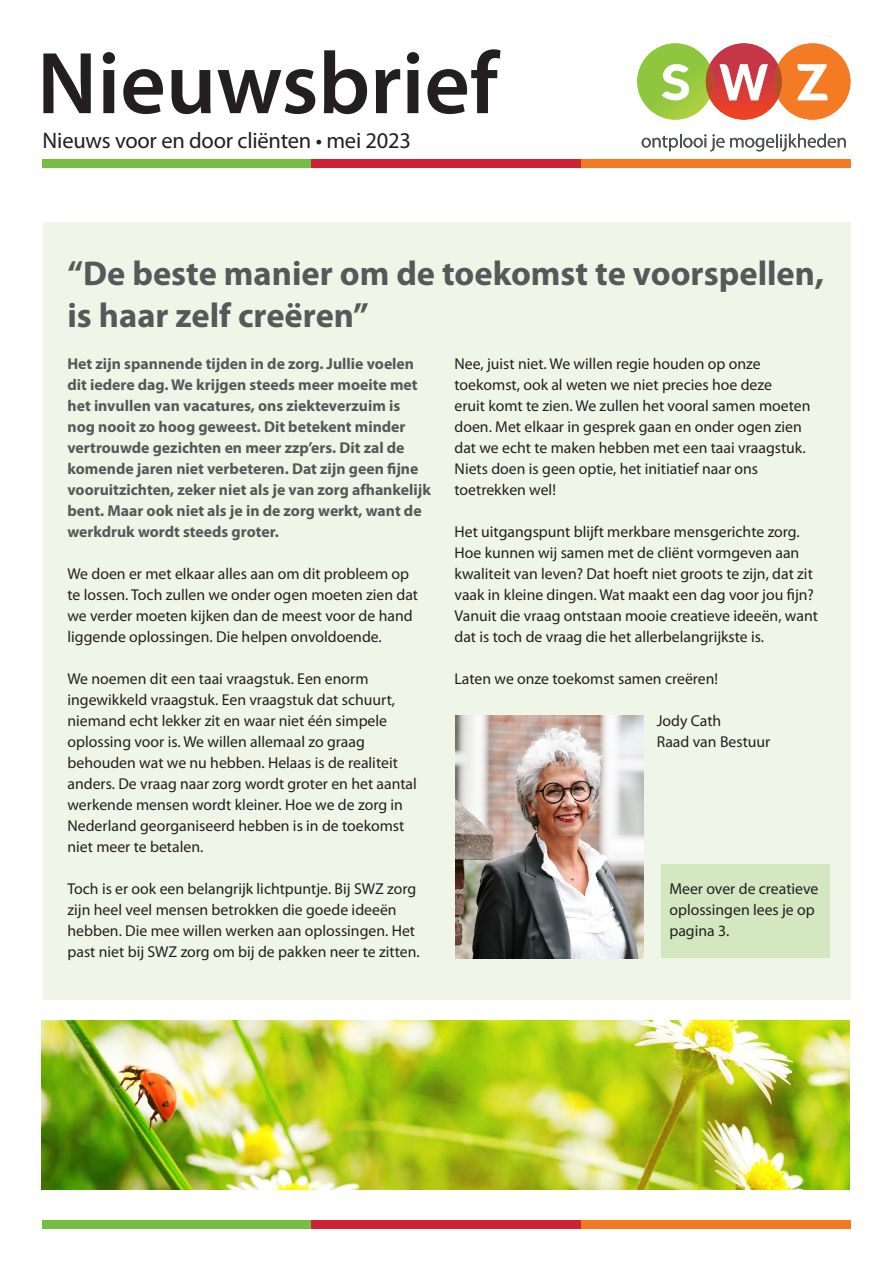
<style>
.page{position:relative;width:893px;height:1263px;background:#fff}
.page>*{position:absolute;margin:0;border:0;box-sizing:border-box;transform-origin:0 0}
.t1{font:600 88.5px "Myriad Pro";color:#231f20}
.KOP{font:700 34.5px "Myriad Pro";color:#57585a}
.t2{font:22.5px "Myriad Pro";letter-spacing:-.01em;color:#231f20}
.BODY{font:15.75px/21px "Myriad Pro";color:#231f20}
.INTRO_80{font:700 15.75px/21px "Myriad Pro";color:#57585a}
</style>
<div class="page">
<svg style="left:637px;top:43px;width:213px;height:77px"></svg>
<svg style="left:774px;top:65px;width:8px;height:33px"></svg>
<svg style="left:642px;top:134px;width:82px;height:17px"></svg>
<svg style="left:730px;top:134px;width:116px;height:17px"></svg>
<div style="left:43px;top:159px;width:269px;height:9px;background:#74bf43"></div>
<div style="left:312px;top:159px;width:269px;height:9px;background:#cf2233"></div>
<div style="left:581px;top:159px;width:269px;height:9px;background:#f47921"></div>
<div style="left:43px;top:1220px;width:269px;height:9px;background:#74bf43"></div>
<div style="left:312px;top:1220px;width:269px;height:9px;background:#cf2233"></div>
<div style="left:581px;top:1220px;width:269px;height:9px;background:#f47921"></div>
<div style="left:43px;top:222px;width:807px;height:777px;background:#eff6e8"></div>
<img style="left:456px;top:716px;width:188px;height:243px">
<img style="left:42px;top:1020px;width:807px;height:169px">
<div style="left:662px;top:864px;width:168px;height:93px;background:#d3e8c0"></div>
<p class="t1" style="left:37px;top:27px;width:462px">Nieuwsbrief</p>
<p class="t2" style="left:43px;top:126px;width:370px">Nieuws voor en door cliënten • mei 2023</p>
<p class="KOP" style="left:68px;top:251px;width:758px">“De beste manier om de toekomst te voorspellen,</p>
<p class="KOP" style="left:68px;top:293px;width:303px">is haar zelf creëren”</p>
<p class="INTRO_80" style="left:68px;top:353px;width:365px">Het zijn spannende tijden in de zorg. Jullie voelen dit iedere dag. We krijgen steeds meer moeite met het invullen van vacatures, ons ziekteverzuim is nog nooit zo hoog geweest. Dit betekent minder vertrouwde gezichten en meer zzp’ers. Dit zal de komende jaren niet verbeteren. Dat zijn geen fijne vooruitzichten, zeker niet als je van zorg afhankelijk bent. Maar ook niet als je in de zorg werkt, want de werkdruk wordt steeds groter.</p>
<p class="BODY" style="left:68px;top:563px;width:352px">We doen er met elkaar alles aan om dit probleem op te lossen. Toch zullen we onder ogen moeten zien dat we verder moeten kijken dan de meest voor de hand liggende oplossingen. Die helpen onvoldoende.</p>
<p class="BODY" style="left:68px;top:668px;width:303px">We noemen dit een taai vraagstuk. Een enorm</p>
<p class="BODY" style="left:68px;top:689px;width:329px">ingewikkeld vraagstuk. Een vraagstuk dat schuurt,</p>
<p class="BODY" style="left:68px;top:710px;width:321px">niemand echt lekker zit en waar niet één simpele</p>
<p class="BODY" style="left:68px;top:731px;width:299px">oplossing voor is. We willen allemaal zo graag</p>
<p class="BODY" style="left:68px;top:752px;width:351px">behouden wat we nu hebben. Helaas is de realiteit anders. De vraag naar zorg wordt groter en het aantal werkende mensen wordt kleiner. Hoe we de zorg in Nederland georganiseerd hebben is in de toekomst</p>
<p class="BODY" style="left:68px;top:836px;width:137px">niet meer te betalen.</p>
<p class="BODY" style="left:68px;top:878px;width:350px">Toch is er ook een belangrijk lichtpuntje. Bij SWZ zorg zijn heel veel mensen betrokken die goede ideeën</p>
<p class="BODY" style="left:68px;top:920px;width:354px">hebben. Die mee willen werken aan oplossingen. Het past niet bij SWZ zorg om bij de pakken neer te zitten.</p>
<p class="BODY" style="left:454px;top:353px;width:319px">Nee, juist niet. We willen regie houden op onze toekomst, ook al weten we niet precies hoe deze</p>
<p class="BODY" style="left:454px;top:395px;width:357px">eruit komt te zien. We zullen het vooral samen moeten doen. Met elkaar in gesprek gaan en onder ogen zien dat we echt te maken hebben met een taai vraagstuk.<br>Niets doen is geen optie, het initiatief naar ons</p>
<p class="BODY" style="left:454px;top:479px;width:103px">toetrekken wel!</p>
<p class="BODY" style="left:454px;top:521px;width:365px">Het uitgangspunt blijft merkbare mensgerichte zorg.<br>Hoe kunnen wij samen met de cliënt vormgeven aan kwaliteit van leven? Dat hoeft niet groots te zijn, dat zit vaak in kleine dingen. Wat maakt een dag voor jou fijn?<br>Vanuit die vraag ontstaan mooie creatieve ideeën, want dat is toch de vraag die het allerbelangrijkste is.</p>
<p class="BODY" style="left:454px;top:668px;width:265px">Laten we onze toekomst samen creëren!</p>
<p class="BODY" style="left:657px;top:710px;width:66px">Jody Cath</p>
<p class="BODY" style="left:657px;top:731px;width:115px">Raad van Bestuur</p>
<p class="BODY" style="left:669px;top:878px;width:151px">Meer over de creatieve oplossingen lees je op pagina 3.</p>
</div>
